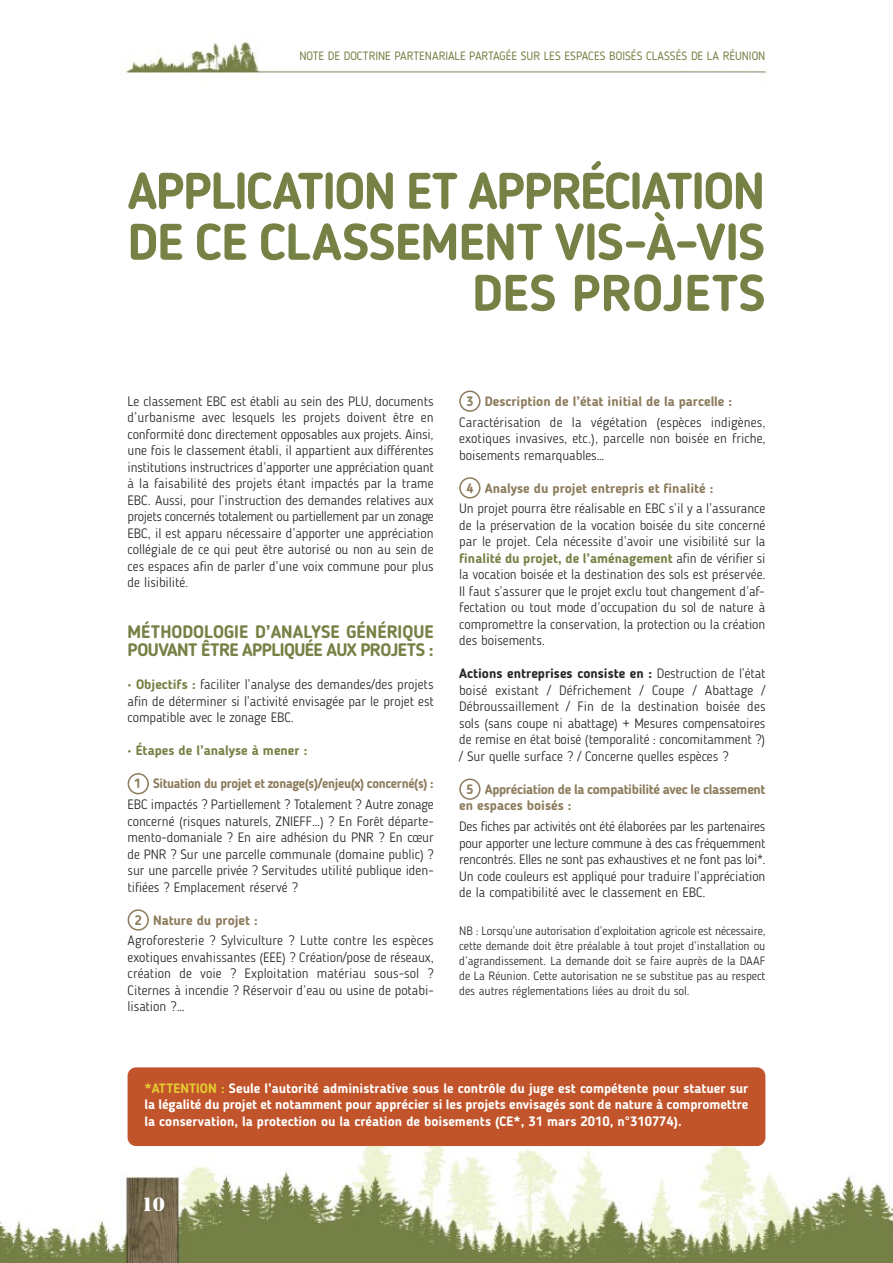
<style>
.page{position:relative;width:893px;height:1263px;background:#fff}
.page>*{position:absolute;margin:0;border:0;box-sizing:border-box;transform-origin:0 0}
.t1{font:700 51px/51px "Blogger Sans";letter-spacing:-.01em;color:#758145;text-align:right}
.t2{font:700 18px/18px "Blogger Sans";letter-spacing:-.01em;color:#758145}
.t3{font:18px "Stencil";color:#fff}
.t4{font:300 13.5px/16.5px "Blogger Sans";color:#272526;text-align:justify}
.t5{font:700 13.5px/16.5px "Blogger Sans";color:#fff;text-align:justify}
.t6{font:700 13.5px "Blogger Sans";color:#8c7b5c}
.t7{font:700 13.5px/16.5px "Blogger Sans";letter-spacing:-.025em;color:#8c7b5c}
.t8{font:700 13.5px "Blogger Sans";letter-spacing:-.025em;color:#8c7b5c;scale:.95 1}
.t9{font:700 13.5px "Blogger Sans";color:#758145}
.t10{font:700 13.5px "Blogger Sans";color:#8c7b5c;scale:.95 1}
.t11{font:300 12px/15px "Blogger Sans";color:#272526;text-align:justify}
.t12{font:12px "Blogger Sans";color:#758145}
.s1{font-weight:700;color:#758145}
.s2{font-weight:700}
.s3{color:#e4ca32}
</style>
<div class="page">
<img style="left:0;top:41px;width:893px;height:1222px">
<div style="left:128px;top:1067px;width:637px;height:79px;background:#c1542a;border-radius:9px"></div>
<div style="left:128px;top:777px;width:25px;height:16px;background:#fff"></div>
<svg style="left:128px;top:773px;width:21px;height:21px"></svg>
<div style="left:128px;top:913px;width:25px;height:16px;background:#fff"></div>
<svg style="left:128px;top:909px;width:21px;height:22px"></svg>
<div style="left:459px;top:394px;width:26px;height:16px;background:#fff"></div>
<svg style="left:459px;top:390px;width:21px;height:22px"></svg>
<div style="left:459px;top:481px;width:26px;height:16px;background:#fff"></div>
<svg style="left:459px;top:477px;width:21px;height:21px"></svg>
<div style="left:459px;top:782px;width:26px;height:16px;background:#fff"></div>
<svg style="left:459px;top:778px;width:22px;height:22px"></svg>
<p class="t12" style="left:299px;top:49px;width:468px">NOTE DE DOCTRINE PARTENARIALE PARTAGÉE SUR LES ESPACES BOISÉS CLASSÉS DE LA RÉUNION</p>
<h1 class="t1" style="left:128px;top:165px;width:639px">APPLICATION ET APPRÉCIATION<br>DE CE CLASSEMENT VIS-À-VIS<br>DES PROJETS</h1>
<p class="t4" style="left:128px;top:393px;width:308px">Le classement EBC est établi au sein des PLU, documents d’urbanisme avec lesquels les projets doivent être en conformité donc directement opposables aux projets. Ainsi, une fois le classement établi, il appartient aux différentes institutions instructrices d’apporter une appréciation quant à la faisabilité des projets étant impactés par la trame EBC. Aussi, pour l’instruction des demandes relatives aux projets concernés totalement ou partiellement par un zonage EBC, il est apparu nécessaire d’apporter une appréciation collégiale de ce qui peut être autorisé ou non au sein de ces espaces afin de parler d’une voix commune pour plus de lisibilité.</p>
<h2 class="t2" style="left:128px;top:623px;width:308px">MÉTHODOLOGIE D’ANALYSE GÉNÉRIQUE<br>POUVANT ÊTRE APPLIQUÉE AUX PROJETS :</h2>
<p class="t4" style="left:128px;top:676px;width:308px"><span class="s1">• Objectifs :</span> faciliter l’analyse des demandes/des projets afin de déterminer si l’activité envisagée par le projet est compatible avec le zonage EBC.</p>
<p class="t9" style="left:128px;top:742px;width:181px">• Étapes de l’analyse à mener :</p>
<p class="t8" style="left:153px;top:775px;width:297px">Situation du projet et zonage(s)/enjeu(x) concerné(s) :</p>
<p class="t4" style="left:128px;top:796px;width:308px">EBC impactés ? Partiellement ? Totalement ? Autre zonage concerné (risques naturels, ZNIEFF…) ? En Forêt départe&shy;mento-domaniale ? En aire adhésion du PNR ? En cœur de PNR ? Sur une parcelle communale (domaine public) ? sur une parcelle privée ? Servitudes utilité publique iden&shy;tifiées ? Emplacement réservé ?</p>
<p class="t6" style="left:153px;top:912px;width:106px">Nature du projet :</p>
<p class="t4" style="left:128px;top:932px;width:308px">Agroforesterie ? Sylviculture ? Lutte contre les espèces exotiques envahissantes (EEE) ? Création/pose de réseaux, création de voie ? Exploitation matériau sous-sol ?<br>Citernes à incendie ? Réservoir d’eau ou usine de potabi&shy;lisation ?…</p>
<p class="t10" style="left:134px;top:775px;width:9px">1</p>
<p class="t10" style="left:135px;top:912px;width:9px">2</p>
<p class="t6" style="left:485px;top:393px;width:249px">Description de l’état initial de la parcelle :</p>
<p class="t4" style="left:459px;top:413px;width:308px">Caractérisation de la végétation (espèces indigènes, exotiques invasives, etc.), parcelle non boisée en friche, boisements remarquables…</p>
<p class="t6" style="left:485px;top:480px;width:230px">Analyse du projet entrepris et finalité :</p>
<p class="t4" style="left:459px;top:500px;width:308px">Un projet pourra être réalisable en EBC s’il y a l’assurance de la préservation de la vocation boisée du site concerné par le projet. Cela nécessite d’avoir une visibilité sur la <span class="s1">finalité du projet, de l’aménagement</span> afin de vérifier si la vocation boisée et la destination des sols est préservée.<br>Il faut s’assurer que le projet exclu tout changement d’af&shy;fectation ou tout mode d’occupation du sol de nature à compromettre la conservation, la protection ou la création des boisements.</p>
<p class="t4" style="left:459px;top:665px;width:308px"><span class="s2">Actions entreprises consiste en :</span> Destruction de l’état boisé existant / Défrichement / Coupe / Abattage / Débroussaillement / Fin de la destination boisée des sols (sans coupe ni abattage) + Mesures compensatoires de remise en état boisé (temporalité : concomitamment ?) / Sur quelle surface ? / Concerne quelles espèces ?</p>
<p class="t7" style="left:459px;top:781px;width:308px;text-indent:26px">Appréciation de la compatibilité avec le classement en espaces boisés :</p>
<p class="t4" style="left:459px;top:818px;width:308px">Des fiches par activités ont été élaborées par les partenaires pour apporter une lecture commune à des cas fréquemment rencontrés. Elles ne sont pas exhaustives et ne font pas loi*.<br>Un code couleurs est appliqué pour traduire l’appréciation de la compatibilité avec le classement en EBC.</p>
<p class="t11" style="left:459px;top:923px;width:308px">NB : Lorsqu’une autorisation d’exploitation agricole est nécessaire, cette demande doit être préalable à tout projet d’installation ou d’agrandissement. La demande doit se faire auprès de la DAAF de La Réunion. Cette autorisation ne se substitue pas au respect des autres réglementations liées au droit du sol.</p>
<p class="t10" style="left:466px;top:393px;width:9px">3</p>
<p class="t10" style="left:466px;top:480px;width:9px">4</p>
<p class="t10" style="left:466px;top:781px;width:9px">5</p>
<p class="t5" style="left:145px;top:1079px;width:605px"><span class="s3">*ATTENTION :</span> Seule l’autorité administrative sous le contrôle du juge est compétente pour statuer sur la légalité du projet et notamment pour apprécier si les projets envisagés sont de nature à compromettre la conservation, la protection ou la création de boisements (CE*, 31 mars 2010, n°310774).</p>
<h2 class="t3" style="left:142px;top:1192px;width:24px">10</h2>
</div>
